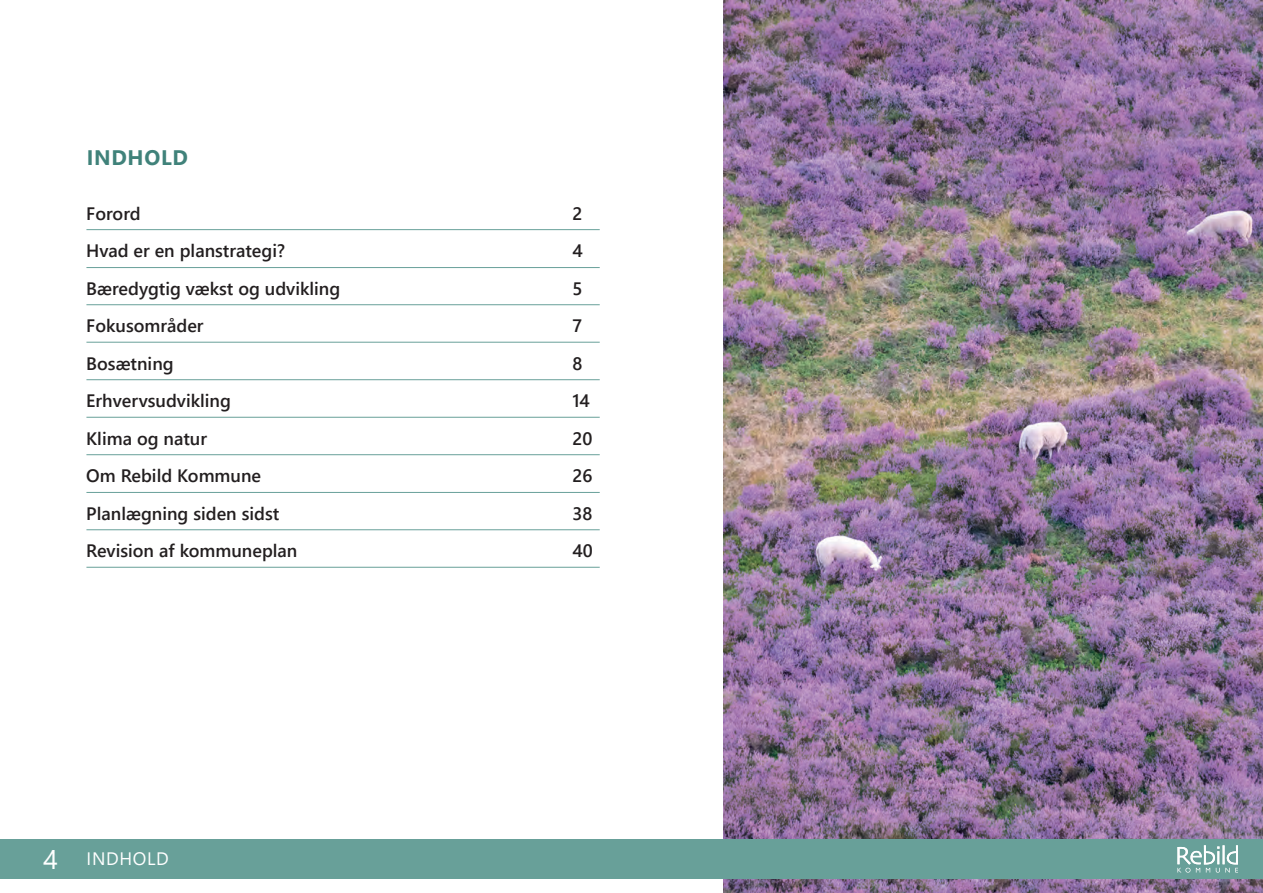
<style>
.page{position:relative;width:1263px;height:893px;background:#fff}
.page>*{position:absolute;margin:0;border:0;box-sizing:border-box;transform-origin:0 0}
.t1{font:700 21px "Segoe UI";letter-spacing:.035em;color:#40827a}
.t2{font:600 18px "Segoe UI";color:#231f20}
.t3{font:18px "Segoe UI";letter-spacing:.035em;color:#fff}
.s1{font-size:27px}
</style>
<div class="page">
<img style="left:724px;top:1px;width:539px;height:892px">
<div style="left:0;top:839px;width:1263px;height:40px;background:#68a099"></div>
<svg style="left:1177px;top:845px;width:61px;height:28px"></svg>
<hr style="left:86px;top:229px;width:514px;height:1px;background:#68a099">
<hr style="left:86px;top:304px;width:514px;height:1px;background:#68a099">
<hr style="left:86px;top:342px;width:514px;height:1px;background:#68a099">
<hr style="left:86px;top:417px;width:514px;height:1px;background:#68a099">
<hr style="left:86px;top:454px;width:514px;height:1px;background:#68a099">
<hr style="left:86px;top:492px;width:514px;height:1px;background:#68a099">
<hr style="left:86px;top:529px;width:514px;height:1px;background:#68a099">
<hr style="left:86px;top:567px;width:514px;height:1px;background:#68a099">
<hr style="left:86px;top:267px;width:514px;height:1px;background:#68a099">
<hr style="left:86px;top:379px;width:514px;height:1px;background:#68a099">
<p class="t1" style="left:87px;top:137px;width:103px">INDHOLD</p>
<p class="t2" style="left:86px;top:197px;width:56px">Forord</p>
<p class="t2" style="left:572px;top:197px;width:11px">2</p>
<p class="t2" style="left:86px;top:234px;width:200px">Hvad er en planstrategi?</p>
<p class="t2" style="left:572px;top:234px;width:12px">4</p>
<p class="t2" style="left:86px;top:272px;width:255px">Bæredygtig vækst og udvikling</p>
<p class="t2" style="left:572px;top:272px;width:11px">5</p>
<p class="t2" style="left:86px;top:309px;width:119px">Fokusområder</p>
<p class="t2" style="left:572px;top:309px;width:11px">7</p>
<p class="t2" style="left:86px;top:347px;width:89px">Bosætning</p>
<p class="t2" style="left:572px;top:347px;width:11px">8</p>
<p class="t2" style="left:86px;top:384px;width:146px">Erhvervsudvikling</p>
<p class="t2" style="left:572px;top:384px;width:19px">14</p>
<p class="t2" style="left:86px;top:421px;width:122px">Klima og natur</p>
<p class="t2" style="left:572px;top:421px;width:21px">20</p>
<p class="t2" style="left:86px;top:459px;width:176px">Om Rebild Kommune</p>
<p class="t2" style="left:572px;top:459px;width:22px">26</p>
<p class="t2" style="left:86px;top:496px;width:194px">Planlægning siden sidst</p>
<p class="t2" style="left:572px;top:496px;width:21px">38</p>
<p class="t2" style="left:86px;top:534px;width:213px">Revision af kommuneplan</p>
<p class="t2" style="left:572px;top:534px;width:22px">40</p>
<p class="t3" style="left:43px;top:842px;width:127px"><span class="s1">4</span> INDHOLD</p>
</div>
